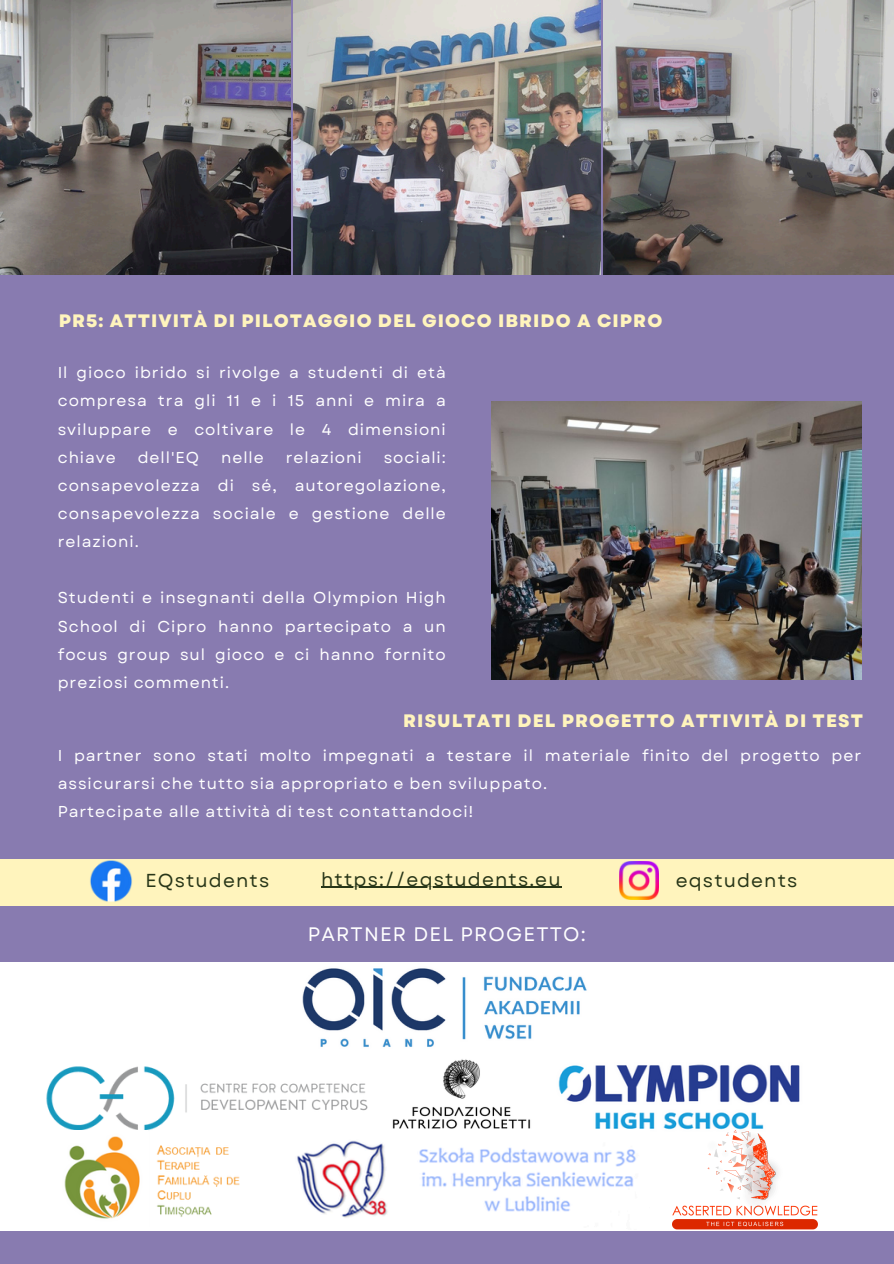
<style>
.page{position:relative;width:894px;height:1264px;background:#fff}
.page>*{position:absolute;margin:0;border:0;box-sizing:border-box;transform-origin:0 0}
.t1{font:19.5px "Garet";letter-spacing:.06em;color:#fff}
.t2{font:18.75px "Garet";letter-spacing:.06em;color:#283618}
.t3{font:800 18px "Garet";letter-spacing:.06em;color:#fff4bd}
.t4{font:15.75px/28.2px "Garet";letter-spacing:.06em;color:#fff;text-align:justify}
</style>
<div class="page">
<div style="left:0;top:0;width:893px;height:1263px;background:#887bb0"></div>
<div style="left:0;top:859px;width:893px;height:47px;background:#fff4bd"></div>
<img style="left:294px;top:0;width:306px;height:274px">
<img style="left:0;top:0;width:290px;height:274px">
<img style="left:603px;top:0;width:290px;height:274px">
<img style="left:491px;top:401px;width:370px;height:278px">
<div style="left:0;top:963px;width:893px;height:267px;background:#fff"></div>
<img style="left:558px;top:1064px;width:242px;height:66px">
<img style="left:46px;top:1066px;width:322px;height:64px">
<img style="left:392px;top:1059px;width:139px;height:70px">
<img style="left:64px;top:1136px;width:176px;height:83px">
<img style="left:672px;top:1126px;width:145px;height:105px">
<img style="left:291px;top:1129px;width:358px;height:89px">
<img style="left:90px;top:860px;width:42px;height:42px">
<img style="left:619px;top:861px;width:38px;height:39px">
<img style="left:302px;top:968px;width:285px;height:79px">
<hr style="left:321px;top:886px;width:240px;height:2px;background:#283618">
<p class="t3" style="left:59px;top:308px;width:605px">PR5: ATTIVITÀ DI PILOTAGGIO DEL GIOCO IBRIDO A CIPRO</p>
<p class="t4" style="left:58px;top:359px;width:389px">Il gioco ibrido si rivolge a studenti di età compresa tra gli 11 e i 15 anni e mira a sviluppare e coltivare le 4 dimensioni chiave</p>
<p class="t4" style="left:58px;top:443px;width:389px;text-indent:326px">sociali: consapevolezza di sé, autoregolazione, consapevolezza sociale e gestione delle relazioni.</p>
<p class="t4" style="left:138px;top:443px;width:63px">dell'EQ</p>
<p class="t4" style="left:221px;top:443px;width:44px">nelle</p>
<p class="t4" style="left:286px;top:443px;width:77px">relazioni</p>
<h1 class="t4" style="left:58px;top:584px;width:389px">Studenti e insegnanti della Olympion High School di Cipro hanno partecipato a un focus group sul gioco e ci hanno fornito preziosi commenti.</h1>
<p class="t3" style="left:403px;top:707px;width:461px">RISULTATI DEL PROGETTO ATTIVITÀ DI TEST</p>
<h1 class="t4" style="left:58px;top:741px;width:804px">I partner sono stati molto impegnati a testare il materiale finito del progetto per assicurarsi che tutto sia appropriato e ben sviluppato.</h1>
<p class="t4" style="left:58px;top:797px;width:417px">Partecipate alle attività di test contattandoci!</p>
<p class="t2" style="left:145px;top:867px;width:125px">EQstudents</p>
<h3 class="t2" style="left:321px;top:865px;width:241px">https://eqstudents.eu</h3>
<p class="t2" style="left:675px;top:867px;width:123px">eqstudents</p>
<p class="t1" style="left:308px;top:919px;width:279px">PARTNER DEL PROGETTO:</p>
</div>
